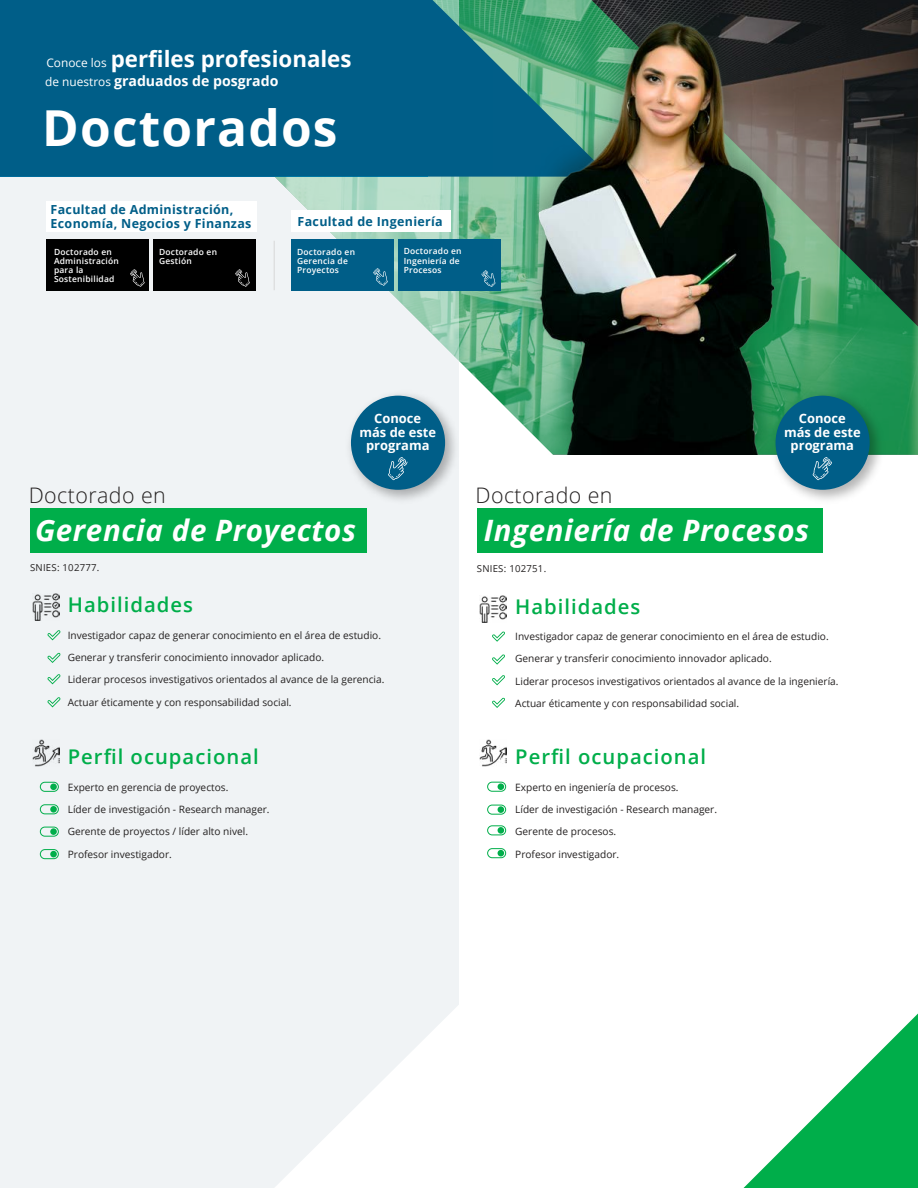
<style>
.page{position:relative;width:918px;height:1188px;background:#fff}
.page>*{position:absolute;margin:0;border:0;box-sizing:border-box;transform-origin:0 0}
.t1{font:700 49.65px "Open Sans";letter-spacing:.025em;color:#fff}
.t2{font:italic 700 29.55px "Open Sans";letter-spacing:.02em;color:#fff}
.t3{font:700 22.35px "Open Sans";color:#fff}
.t4{font:300 21.45px "Open Sans";letter-spacing:.02em;color:#232020}
.t5{font:600 20.25px "Open Sans";letter-spacing:.05em;color:#00ae4a}
.t6{font:700 14.1px "Open Sans";color:#fff}
.t7{font:700 12.9px/13.8px "Open Sans";color:#fff;text-align:center}
.t8{font:700 12.45px/13.4px "Open Sans";letter-spacing:.025em;color:#005e88}
.t9{font:11.85px "Open Sans";color:#fff}
.t10{font:10.2px/22.4px "Open Sans";color:#232020}
.t11{font:9.6px "Open Sans";letter-spacing:.025em;color:#232020}
.t12{font:600 8.4px/9px "Open Sans";letter-spacing:.025em;color:#fff}
.s1{font-weight:400;font-size:11.85px}
</style>
<div class="page">
<div style="left:0;top:177px;width:459px;height:1011px;background:#f0f3f5"></div>
<svg style="left:744px;top:1014px;width:174px;height:174px"></svg>
<svg style="left:492px;top:631px;width:13px;height:11px"></svg>
<svg style="left:492px;top:654px;width:13px;height:11px"></svg>
<svg style="left:492px;top:675px;width:13px;height:10px"></svg>
<svg style="left:492px;top:698px;width:13px;height:10px"></svg>
<div style="left:477px;top:508px;width:346px;height:44px;background:#00ae4a"></div>
<img style="left:480px;top:595px;width:26px;height:27px">
<div style="left:30px;top:508px;width:337px;height:44px;background:#00ae4a"></div>
<img style="left:33px;top:740px;width:27px;height:27px">
<img style="left:33px;top:594px;width:27px;height:27px">
<div style="left:40px;top:782px;width:19px;height:10px;border:1px solid #00ae4a;border-radius:5px"></div>
<div style="left:50px;top:784px;width:7px;height:6px;background:#00ae4a;border-radius:50%"></div>
<div style="left:40px;top:804px;width:19px;height:10px;border:1px solid #00ae4a;border-radius:5px"></div>
<div style="left:50px;top:806px;width:7px;height:7px;background:#00ae4a;border-radius:50%"></div>
<div style="left:40px;top:827px;width:19px;height:10px;border:1px solid #00ae4a;border-radius:5px"></div>
<div style="left:50px;top:828px;width:7px;height:7px;background:#00ae4a;border-radius:50%"></div>
<div style="left:40px;top:849px;width:19px;height:10px;border:1px solid #00ae4a;border-radius:5px"></div>
<div style="left:50px;top:851px;width:7px;height:6px;background:#00ae4a;border-radius:50%"></div>
<svg style="left:47px;top:630px;width:14px;height:10px"></svg>
<svg style="left:47px;top:653px;width:14px;height:10px"></svg>
<svg style="left:47px;top:674px;width:14px;height:10px"></svg>
<svg style="left:47px;top:697px;width:14px;height:10px"></svg>
<img style="left:480px;top:740px;width:26px;height:27px">
<div style="left:487px;top:782px;width:19px;height:10px;border:1px solid #00ae4a;border-radius:5px"></div>
<div style="left:498px;top:783px;width:6px;height:7px;background:#00ae4a;border-radius:50%"></div>
<div style="left:487px;top:805px;width:19px;height:10px;border:1px solid #00ae4a;border-radius:5px"></div>
<div style="left:498px;top:806px;width:6px;height:7px;background:#00ae4a;border-radius:50%"></div>
<div style="left:487px;top:825px;width:19px;height:10px;border:1px solid #00ae4a;border-radius:5px"></div>
<div style="left:498px;top:827px;width:6px;height:7px;background:#00ae4a;border-radius:50%"></div>
<div style="left:487px;top:848px;width:19px;height:10px;border:1px solid #00ae4a;border-radius:5px"></div>
<svg style="left:498px;top:850px;width:6px;height:6px"></svg>
<svg style="left:65px;top:0;width:853px;height:455px;fill:#f0f3f5"></svg>
<div style="left:0;top:0;width:494px;height:177px;background:#005e88"></div>
<div style="left:153px;top:239px;width:103px;height:51px;background:#000"></div>
<div style="left:291px;top:239px;width:103px;height:51px;background:#005e88"></div>
<div style="left:398px;top:239px;width:102px;height:51px;background:#005e88"></div>
<div style="left:47px;top:239px;width:102px;height:51px;background:#000"></div>
<svg style="left:130px;top:269px;width:15px;height:18px"></svg>
<svg style="left:235px;top:269px;width:15px;height:18px"></svg>
<svg style="left:373px;top:268px;width:15px;height:18px"></svg>
<svg style="left:482px;top:270px;width:12px;height:17px"></svg>
<hr style="left:274px;top:241px;width:1px;height:49px;background:#d7d7d7">
<div style="left:292px;top:211px;width:159px;height:21px;background:#fff"></div>
<div style="left:47px;top:202px;width:210px;height:30px;background:#fff"></div>
<img style="left:341px;top:386px;width:123px;height:123px">
<div style="left:351px;top:396px;width:94px;height:94px;background:#005e88;border-radius:50%"></div>
<svg style="left:388px;top:457px;width:19px;height:23px"></svg>
<img style="left:767px;top:386px;width:121px;height:114px">
<div style="left:776px;top:396px;width:94px;height:94px;background:#005e88;border-radius:50%"></div>
<svg style="left:813px;top:457px;width:19px;height:23px"></svg>
<img style="left:494px;top:0;width:316px;height:454px">
<p class="t3" style="left:111px;top:43px;width:242px">perfiles profesionales</p>
<p class="t9" style="left:46px;top:54px;width:62px">Conoce los</p>
<p class="t6" style="left:45px;top:71px;width:235px"><span class="s1">de nuestros</span> graduados de posgrado</p>
<p class="t1" style="left:42px;top:93px;width:297px">Doctorados</p>
<p class="t8" style="left:51px;top:203px;width:202px">Facultad de Administración,<br>Economía, Negocios y Finanzas</p>
<p class="t8" style="left:298px;top:214px;width:147px">Facultad de Ingeniería</p>
<p class="t12" style="left:54px;top:247px;width:66px">Doctorado en<br>Administración para la<br>Sostenibilidad</p>
<p class="t12" style="left:159px;top:247px;width:59px">Doctorado en<br>Gestión</p>
<p class="t12" style="left:297px;top:247px;width:59px">Doctorado en<br>Gerencia de<br>Proyectos</p>
<p class="t12" style="left:404px;top:247px;width:59px">Doctorado en<br>Ingeniería de<br>Procesos</p>
<p class="t7" style="left:359px;top:411px;width:78px">Conoce más de este programa</p>
<p class="t7" style="left:784px;top:411px;width:78px">Conoce más de este programa</p>
<p class="t4" style="left:29px;top:480px;width:139px">Doctorado en</p>
<p class="t2" style="left:35px;top:509px;width:322px">Gerencia de Proyectos</p>
<p class="t11" style="left:30px;top:561px;width:71px">SNIES: 102777.</p>
<p class="t5" style="left:68px;top:591px;width:127px">Habilidades</p>
<p class="t10" style="left:68px;top:624px;width:318px">Investigador capaz de generar conocimiento en el área de estudio.<br>Generar y transferir conocimiento innovador aplicado.<br>Liderar procesos investigativos orientados al avance de la gerencia.<br>Actuar éticamente y con responsabilidad social.</p>
<p class="t5" style="left:68px;top:743px;width:193px">Perfil ocupacional</p>
<p class="t10" style="left:68px;top:776px;width:203px">Experto en gerencia de proyectos.<br>Líder de investigación - Research manager.<br>Gerente de proyectos / líder alto nivel.<br>Profesor investigador.</p>
<p class="t4" style="left:476px;top:480px;width:139px">Doctorado en</p>
<p class="t2" style="left:484px;top:509px;width:327px">Ingeniería de Procesos</p>
<p class="t11" style="left:477px;top:562px;width:71px">SNIES: 102751.</p>
<p class="t5" style="left:515px;top:593px;width:127px">Habilidades</p>
<p class="t10" style="left:515px;top:625px;width:325px">Investigador capaz de generar conocimiento en el área de estudio.<br>Generar y transferir conocimiento innovador aplicado.<br>Liderar procesos investigativos orientados al avance de la ingeniería.<br>Actuar éticamente y con responsabilidad social.</p>
<p class="t5" style="left:515px;top:743px;width:193px">Perfil ocupacional</p>
<p class="t10" style="left:515px;top:776px;width:203px">Experto en ingeniería de procesos.<br>Líder de investigación - Research manager.<br>Gerente de procesos.<br>Profesor investigador.</p>
</div>
